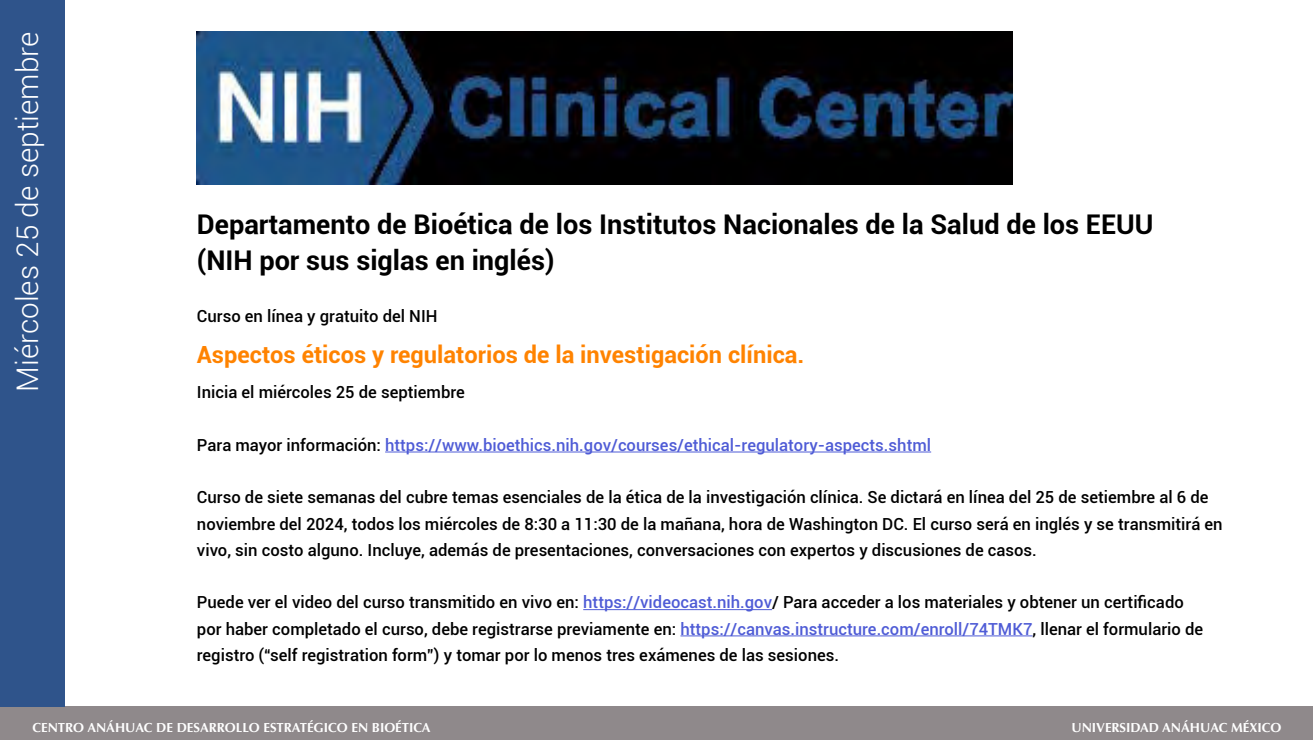
<style>
.page{position:relative;width:1313px;height:740px;background:#fff}
.page>*{position:absolute;margin:0;border:0;box-sizing:border-box;transform-origin:0 0}
.t1{font:300 29.75px "Roboto";color:#fff}
.t2{font:700 27.12px/35px "Roboto";color:#000}
.t3{font:700 23.62px "Roboto";color:#ff8300}
.t4{font:500 16.62px/26.2px "Roboto";color:#000}
.t5{font:500 16.62px "Roboto";color:#4f5cd6}
.t6{font:700 13.12px "Optima";color:#fff}
.s1{color:#000}
.s2{color:#4f5cd6}
</style>
<div class="page">
<div style="left:0;top:706px;width:1312px;height:33px;background:#8f898b"></div>
<div style="left:0;top:0;width:65px;height:706px;background:#2f548b"></div>
<img style="left:197px;top:32px;width:815px;height:152px">
<hr style="left:385px;top:451px;width:546px;height:1px;background:#4f5cd6">
<hr style="left:583px;top:609px;width:189px;height:1px;background:#4f5cd6">
<hr style="left:680px;top:635px;width:352px;height:1px;background:#4f5cd6">
<h1 class="t1" style="left:7px;top:392px;width:362px;rotate:-90deg">Miércoles 25 de septiembre</h1>
<h2 class="t2" style="left:197px;top:206px;width:958px">Departamento de Bioética de los Institutos Nacionales de la Salud de los EEUU (NIH por sus siglas en inglés)</h2>
<p class="t4" style="left:197px;top:302px;width:242px">Curso en línea y gratuito del NIH</p>
<h3 class="t3" style="left:197px;top:338px;width:609px">Aspectos éticos y regulatorios de la investigación clínica.</h3>
<p class="t4" style="left:197px;top:378px;width:269px">Inicia el miércoles 25 de septiembre</p>
<p class="t5" style="left:197px;top:433px;width:735px"><span class="s1">Para mayor información:</span> https://www.bioethics.nih.gov/courses/ethical-regulatory-aspects.shtml</p>
<p class="t4" style="left:197px;top:483px;width:1027px">Curso de siete semanas del cubre temas esenciales de la ética de la investigación clínica. Se dictará en línea del 25 de setiembre al 6 de noviembre del 2024, todos los miércoles de 8:30 a 11:30 de la mañana, hora de Washington DC. El curso será en inglés y se transmitirá en vivo, sin costo alguno. Incluye, además de presentaciones, conversaciones con expertos y discusiones de casos.</p>
<p class="t4" style="left:197px;top:588px;width:1007px">Puede ver el video del curso transmitido en vivo en: <span class="s2">https://videocast.nih.gov</span>/ Para acceder a los materiales y obtener un certificado por haber completado el curso, debe registrarse previamente en: <span class="s2">https://canvas.instructure.com/enroll/74TMK7</span>, llenar el formulario de registro (“self registration form”) y tomar por lo menos tres exámenes de las sesiones.</p>
<p class="t6" style="left:32px;top:719px;width:399px">CENTRO ANÁHUAC DE DESARROLLO ESTRATÉGICO EN BIOÉTICA</p>
<p class="t6" style="left:1071px;top:719px;width:211px">UNIVERSIDAD ANÁHUAC MÉXICO</p>
</div>
